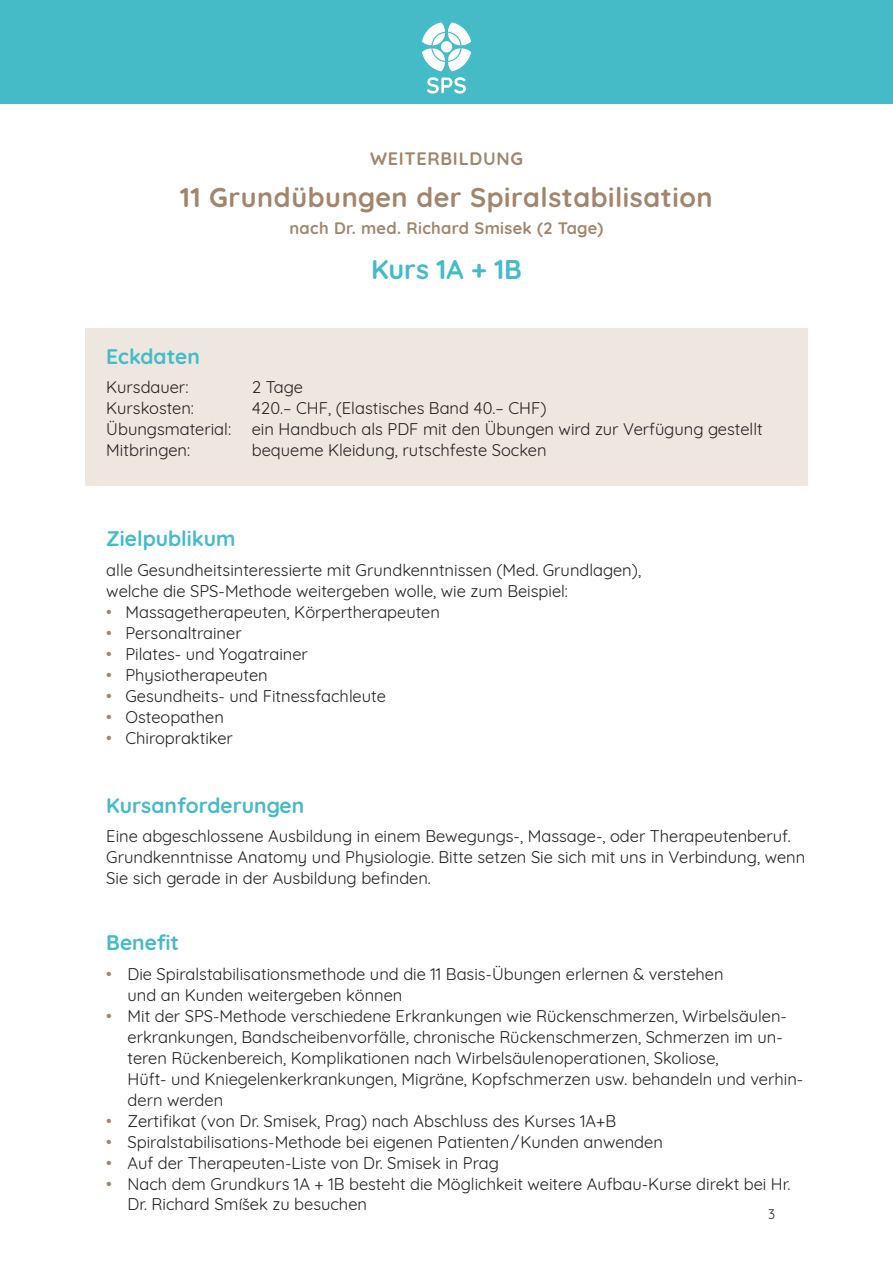
<style>
.page{position:relative;width:893px;height:1263px;background:#fff}
.page>*{position:absolute;margin:0;border:0;box-sizing:border-box;transform-origin:0 0}
.t1{font:700 27px "Quicksand";letter-spacing:.02em;color:#a1866d}
.t2{font:700 27px "Quicksand";color:#44bbc7}
.t3{font:700 21px "Quicksand";color:#44bbc7}
.t4{font:700 18px "Quicksand";letter-spacing:.04em;color:#a1866d}
.t5{font:16.5px/21px "Quicksand";color:#231f20}
.t6{font:700 16.5px "Quicksand";letter-spacing:.02em;color:#a1866d}
.t7{font:13.5px "Quicksand";color:#231f20}
.s1{color:#a1866d}
</style>
<div class="page">
<div style="left:0;top:0;width:893px;height:104px;background:#44bbc7"></div>
<svg style="left:422px;top:22px;width:49px;height:49px"></svg>
<div style="left:441px;top:41px;width:11px;height:11px;background:#fff;border-radius:50%"></div>
<svg style="left:427px;top:77px;width:39px;height:17px"></svg>
<div style="left:85px;top:328px;width:723px;height:158px;background:#ede7e0"></div>
<p class="t4" style="left:370px;top:143px;width:154px">WEITERBILDUNG</p>
<h1 class="t1" style="left:180px;top:175px;width:534px">11 Grundübungen der Spiralstabilisation</h1>
<p class="t6" style="left:289px;top:214px;width:316px">nach Dr. med. Richard Smisek (2 Tage)</p>
<h1 class="t2" style="left:371px;top:247px;width:152px">Kurs 1A + 1B</h1>
<p class="t3" style="left:106px;top:339px;width:95px">Eckdaten</p>
<p class="t5" style="left:106px;top:375px;width:84px">Kursdauer:</p>
<p class="t5" style="left:252px;top:375px;width:53px">2 Tage</p>
<p class="t5" style="left:106px;top:396px;width:89px">Kurskosten:</p>
<p class="t5" style="left:252px;top:396px;width:296px">420.– CHF, (Elastisches Band 40.– CHF)</p>
<p class="t5" style="left:106px;top:417px;width:126px">Übungsmaterial:</p>
<p class="t5" style="left:252px;top:417px;width:512px">ein Handbuch als PDF mit den Übungen wird zur Verfügung gestellt</p>
<p class="t5" style="left:106px;top:438px;width:85px">Mitbringen:</p>
<p class="t5" style="left:252px;top:438px;width:296px">bequeme Kleidung, rutschfeste Socken</p>
<p class="t3" style="left:106px;top:521px;width:131px">Zielpublikum</p>
<p class="t5" style="left:106px;top:558px;width:536px">alle Gesundheitsinteressierte mit Grundkenntnissen (Med. Grundlagen), welche die SPS-Methode weitergeben wolle, wie zum Beispiel:</p>
<p class="t5" style="left:106px;top:600px;width:335px"><span class="s1">•</span> Massagetherapeuten, Körpertherapeuten</p>
<p class="t5" style="left:106px;top:621px;width:137px"><span class="s1">•</span> Personaltrainer</p>
<p class="t5" style="left:106px;top:642px;width:203px"><span class="s1">•</span> Pilates- und Yogatrainer</p>
<p class="t5" style="left:106px;top:663px;width:163px"><span class="s1">•</span> Physiotherapeuten</p>
<p class="t5" style="left:106px;top:684px;width:281px"><span class="s1">•</span> Gesundheits- und Fitnessfachleute</p>
<p class="t5" style="left:106px;top:705px;width:119px"><span class="s1">•</span> Osteopathen</p>
<p class="t5" style="left:106px;top:726px;width:128px"><span class="s1">•</span> Chiropraktiker</p>
<p class="t3" style="left:106px;top:788px;width:199px">Kursanforderungen</p>
<p class="t5" style="left:106px;top:824px;width:700px">Eine abgeschlossene Ausbildung in einem Bewegungs-, Massage-, oder Therapeutenberuf.<br>Grundkenntnisse Anatomy und Physiologie. Bitte setzen Sie sich mit uns in Verbindung, wenn<br>Sie sich gerade in der Ausbildung befinden.</p>
<p class="t3" style="left:106px;top:925px;width:74px">Benefit</p>
<p class="t5" style="left:128px;top:962px;width:598px;text-indent:-21px"><span class="s1">•</span> Die Spiralstabilisationsmethode und die 11 Basis-Übungen erlernen &amp; verstehen und an Kunden weitergeben können</p>
<p class="t5" style="left:128px;top:1004px;width:677px;text-indent:-21px"><span class="s1">•</span> Mit der SPS-Methode verschiedene Erkrankungen wie Rückenschmerzen, Wirbelsäulen&shy;erkrankungen, Bandscheibenvorfälle, chronische Rückenschmerzen, Schmerzen im un&shy;teren Rückenbereich, Komplikationen nach Wirbelsäulenoperationen, Skoliose,<br>Hüft- und Kniegelenkerkrankungen, Migräne, Kopfschmerzen usw. behandeln und verhin&shy;dern werden</p>
<p class="t5" style="left:106px;top:1109px;width:511px"><span class="s1">•</span> Zertifikat (von Dr. Smisek, Prag) nach Abschluss des Kurses 1A+B</p>
<p class="t5" style="left:106px;top:1130px;width:558px"><span class="s1">•</span> Spiralstabilisations-Methode bei eigenen Patienten/Kunden anwenden</p>
<p class="t5" style="left:106px;top:1151px;width:394px"><span class="s1">•</span> Auf der Therapeuten-Liste von Dr. Smisek in Prag</p>
<p class="t5" style="left:128px;top:1172px;width:664px;line-height:19.8px;text-indent:-21px"><span class="s1">•</span> Nach dem Grundkurs 1A + 1B besteht die Möglichkeit weitere Aufbau-Kurse direkt bei Hr.<br>Dr. Richard Smíšek zu besuchen</p>
<p class="t7" style="left:768px;top:1204px;width:9px">3</p>
</div>
